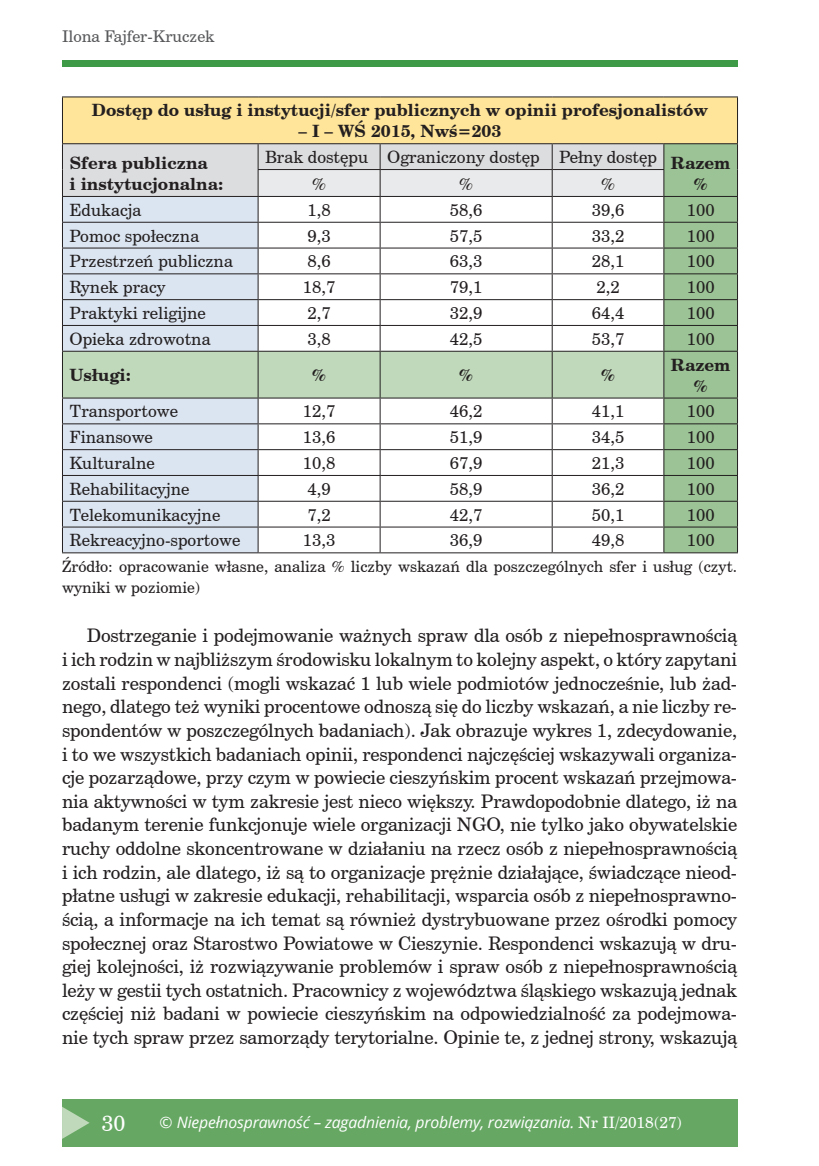
<style>
.page{position:relative;width:819px;height:1166px;background:#fff}
.page>*{position:absolute;margin:0;border:0;box-sizing:border-box;transform-origin:0 0}
.t1{font:21.88px "Century Schoolbook BT";color:#fff}
.tekst_zasadniczy{font:18.72px/23.6px "Century Schoolbook BT";letter-spacing:-.01em;color:#231f20;text-align:justify}
.tekst_tabeli{font:16.97px "Century Schoolbook BT";color:#231f20}
.tekst_tabeli-2{font:700 16.97px/21px "Century Schoolbook BT";color:#231f20}
.pagina-L{font:16.1px "Century Schoolbook BT";color:#57585a}
.źródło{font:15.75px/21px "Century Schoolbook BT";color:#231f20}
.t2{font:italic 15.75px "Open Sans";letter-spacing:-.01em;color:#fff}
.s1{font-style:normal}
.s2{font-family:"Century Schoolbook BT";font-style:normal}
</style>
<div class="page">
<div style="left:62px;top:1099px;width:675px;height:47px;background:#66a863"></div>
<svg style="left:62px;top:1107px;width:28px;height:32px"></svg>
<div style="left:62px;top:60px;width:675px;height:7px;background:#3e9a46"></div>
<div style="left:62px;top:97px;width:675px;height:47px;background:#ffe599"></div>
<hr style="left:62px;top:96px;width:196px;height:1px;background:#231f20">
<hr style="left:62px;top:97px;width:1px;height:46px;background:#231f20">
<hr style="left:258px;top:96px;width:122px;height:1px;background:#231f20">
<hr style="left:380px;top:96px;width:172px;height:1px;background:#231f20">
<hr style="left:552px;top:96px;width:111px;height:1px;background:#231f20">
<hr style="left:663px;top:96px;width:75px;height:1px;background:#231f20">
<hr style="left:737px;top:97px;width:1px;height:46px;background:#231f20">
<hr style="left:62px;top:143px;width:196px;height:1px;background:#231f20">
<hr style="left:258px;top:143px;width:122px;height:1px;background:#231f20">
<hr style="left:380px;top:143px;width:172px;height:1px;background:#231f20">
<hr style="left:552px;top:143px;width:111px;height:1px;background:#231f20">
<hr style="left:663px;top:143px;width:75px;height:1px;background:#231f20">
<svg style="left:62px;top:144px;width:676px;height:408px"></svg>
<hr style="left:62px;top:552px;width:196px;height:1px;background:#231f20">
<hr style="left:258px;top:552px;width:122px;height:1px;background:#231f20">
<hr style="left:380px;top:552px;width:172px;height:1px;background:#231f20">
<hr style="left:552px;top:552px;width:111px;height:1px;background:#231f20">
<hr style="left:663px;top:552px;width:75px;height:1px;background:#231f20">
<p class="pagina-L" style="left:62px;top:25px;width:154px">Ilona Fajfer-Kruczek</p>
<p class="tekst_tabeli-2" style="left:92px;top:99px;width:617px">Dostęp do usług i instytucji/sfer publicznych w opinii profesjonalistów</p>
<p class="tekst_tabeli-2" style="left:298px;top:120px;width:204px">– I – WŚ 2015, Nwś=203</p>
<p class="tekst_tabeli-2" style="left:69px;top:152px;width:155px">Sfera publiczna<br>i instytucjonalna:</p>
<p class="tekst_tabeli" style="left:265px;top:145px;width:105px">Brak dostępu</p>
<p class="tekst_tabeli" style="left:387px;top:145px;width:154px">Ograniczony dostęp</p>
<p class="tekst_tabeli" style="left:559px;top:145px;width:99px">Pełny dostęp</p>
<p class="tekst_tabeli-2" style="left:671px;top:152px;width:61px">Razem</p>
<p class="tekst_tabeli" style="left:312px;top:172px;width:15px">%</p>
<p class="tekst_tabeli" style="left:459px;top:172px;width:15px">%</p>
<p class="tekst_tabeli" style="left:601px;top:172px;width:15px">%</p>
<p class="tekst_tabeli-2" style="left:693px;top:173px;width:16px">%</p>
<p class="tekst_tabeli" style="left:69px;top:198px;width:73px">Edukacja</p>
<p class="tekst_tabeli" style="left:307px;top:198px;width:25px">1,8</p>
<p class="tekst_tabeli" style="left:450px;top:198px;width:34px">58,6</p>
<p class="tekst_tabeli" style="left:591px;top:198px;width:34px">39,6</p>
<p class="tekst_tabeli" style="left:686px;top:198px;width:29px">100</p>
<p class="tekst_tabeli" style="left:69px;top:224px;width:131px">Pomoc społeczna</p>
<p class="tekst_tabeli" style="left:307px;top:224px;width:25px">9,3</p>
<p class="tekst_tabeli" style="left:450px;top:224px;width:34px">57,5</p>
<p class="tekst_tabeli" style="left:591px;top:224px;width:34px">33,2</p>
<p class="tekst_tabeli" style="left:686px;top:224px;width:29px">100</p>
<p class="tekst_tabeli" style="left:69px;top:249px;width:165px">Przestrzeń publiczna</p>
<p class="tekst_tabeli" style="left:307px;top:249px;width:25px">8,6</p>
<p class="tekst_tabeli" style="left:450px;top:249px;width:34px">63,3</p>
<p class="tekst_tabeli" style="left:591px;top:249px;width:34px">28,1</p>
<p class="tekst_tabeli" style="left:686px;top:249px;width:29px">100</p>
<p class="tekst_tabeli" style="left:69px;top:275px;width:97px">Rynek pracy</p>
<p class="tekst_tabeli" style="left:303px;top:275px;width:34px">18,7</p>
<p class="tekst_tabeli" style="left:450px;top:275px;width:34px">79,1</p>
<p class="tekst_tabeli" style="left:596px;top:275px;width:25px">2,2</p>
<p class="tekst_tabeli" style="left:686px;top:275px;width:29px">100</p>
<p class="tekst_tabeli" style="left:69px;top:301px;width:138px">Praktyki religijne</p>
<p class="tekst_tabeli" style="left:307px;top:301px;width:25px">2,7</p>
<p class="tekst_tabeli" style="left:450px;top:301px;width:34px">32,9</p>
<p class="tekst_tabeli" style="left:591px;top:301px;width:34px">64,4</p>
<p class="tekst_tabeli" style="left:686px;top:301px;width:29px">100</p>
<p class="tekst_tabeli" style="left:69px;top:327px;width:143px">Opieka zdrowotna</p>
<p class="tekst_tabeli" style="left:307px;top:327px;width:25px">3,8</p>
<p class="tekst_tabeli" style="left:450px;top:327px;width:34px">42,5</p>
<p class="tekst_tabeli" style="left:591px;top:327px;width:34px">53,7</p>
<p class="tekst_tabeli" style="left:686px;top:327px;width:29px">100</p>
<p class="tekst_tabeli-2" style="left:69px;top:364px;width:63px">Usługi:</p>
<p class="tekst_tabeli-2" style="left:312px;top:364px;width:16px">%</p>
<p class="tekst_tabeli-2" style="left:459px;top:364px;width:16px">%</p>
<p class="tekst_tabeli-2" style="left:601px;top:364px;width:16px">%</p>
<p class="tekst_tabeli-2" style="left:671px;top:354px;width:61px;text-align:center">Razem %</p>
<p class="tekst_tabeli" style="left:69px;top:399px;width:110px">Transportowe</p>
<p class="tekst_tabeli" style="left:303px;top:399px;width:34px">12,7</p>
<p class="tekst_tabeli" style="left:450px;top:399px;width:34px">46,2</p>
<p class="tekst_tabeli" style="left:591px;top:399px;width:34px">41,1</p>
<p class="tekst_tabeli" style="left:686px;top:399px;width:29px">100</p>
<p class="tekst_tabeli" style="left:69px;top:425px;width:85px">Finansowe</p>
<p class="tekst_tabeli" style="left:303px;top:425px;width:34px">13,6</p>
<p class="tekst_tabeli" style="left:450px;top:425px;width:34px">51,9</p>
<p class="tekst_tabeli" style="left:591px;top:425px;width:34px">34,5</p>
<p class="tekst_tabeli" style="left:686px;top:425px;width:29px">100</p>
<p class="tekst_tabeli" style="left:69px;top:451px;width:87px">Kulturalne</p>
<p class="tekst_tabeli" style="left:303px;top:451px;width:34px">10,8</p>
<p class="tekst_tabeli" style="left:450px;top:451px;width:34px">67,9</p>
<p class="tekst_tabeli" style="left:591px;top:451px;width:34px">21,3</p>
<p class="tekst_tabeli" style="left:686px;top:451px;width:29px">100</p>
<p class="tekst_tabeli" style="left:69px;top:477px;width:121px">Rehabilitacyjne</p>
<p class="tekst_tabeli" style="left:307px;top:477px;width:25px">4,9</p>
<p class="tekst_tabeli" style="left:450px;top:477px;width:34px">58,9</p>
<p class="tekst_tabeli" style="left:591px;top:477px;width:34px">36,2</p>
<p class="tekst_tabeli" style="left:686px;top:477px;width:29px">100</p>
<p class="tekst_tabeli" style="left:69px;top:503px;width:152px">Telekomunikacyjne</p>
<p class="tekst_tabeli" style="left:307px;top:503px;width:25px">7,2</p>
<p class="tekst_tabeli" style="left:450px;top:503px;width:34px">42,7</p>
<p class="tekst_tabeli" style="left:591px;top:503px;width:34px">50,1</p>
<p class="tekst_tabeli" style="left:686px;top:503px;width:29px">100</p>
<p class="tekst_tabeli" style="left:69px;top:528px;width:172px">Rekreacyjno-sportowe</p>
<p class="tekst_tabeli" style="left:303px;top:528px;width:34px">13,3</p>
<p class="tekst_tabeli" style="left:450px;top:528px;width:34px">36,9</p>
<p class="tekst_tabeli" style="left:591px;top:528px;width:34px">49,8</p>
<p class="tekst_tabeli" style="left:686px;top:528px;width:29px">100</p>
<p class="źródło" style="left:62px;top:556px;width:676px">Źródło: opracowanie własne, analiza % liczby wskazań dla poszczególnych sfer i usług (czyt. wyniki w poziomie)</p>
<p class="tekst_zasadniczy" style="left:62px;top:623px;width:676px;text-indent:25px">Dostrzeganie i podejmowanie ważnych spraw dla osób z niepełnosprawnością i ich rodzin w najbliższym środowisku lokalnym to kolejny aspekt, o który zapytani zostali respondenci (mogli wskazać 1 lub wiele podmiotów jednocześnie, lub żad&shy;nego, dlatego też wyniki procentowe odnoszą się do liczby wskazań, a nie liczby re&shy;spondentów w poszczególnych badaniach). Jak obrazuje wykres 1, zdecydowanie, i to we wszystkich badaniach opinii, respondenci najczęściej wskazywali organiza&shy;cje pozarządowe, przy czym w powiecie cieszyńskim procent wskazań przejmowa&shy;nia aktywności w tym zakresie jest nieco większy. Prawdopodobnie dlatego, iż na badanym terenie funkcjonuje wiele organizacji NGO, nie tylko jako obywatelskie ruchy oddolne skoncentrowane w działaniu na rzecz osób z niepełnosprawnością i ich rodzin, ale dlatego, iż są to organizacje prężnie działające, świadczące nieod&shy;płatne usługi w zakresie edukacji, rehabilitacji, wsparcia osób z niepełnosprawno&shy;ścią, a informacje na ich temat są również dystrybuowane przez ośrodki pomocy społecznej oraz Starostwo Powiatowe w Cieszynie. Respondenci wskazują w dru&shy;giej kolejności, iż rozwiązywanie problemów i spraw osób z niepełnosprawnością leży w gestii tych ostatnich. Pracownicy z województwa śląskiego wskazują jednak częściej niż badani w powiecie cieszyńskim na odpowiedzialność za podejmowa&shy;nie tych spraw przez samorządy terytorialne. Opinie te, z jednej strony, wskazują</p>
<p class="t1" style="left:101px;top:1107px;width:25px">30</p>
<p class="t2" style="left:160px;top:1112px;width:524px"><span class="s1">©</span> Niepełnosprawność – zagadnienia, problemy, rozwiązania. <span class="s2">Nr II/2018(27)</span></p>
</div>
